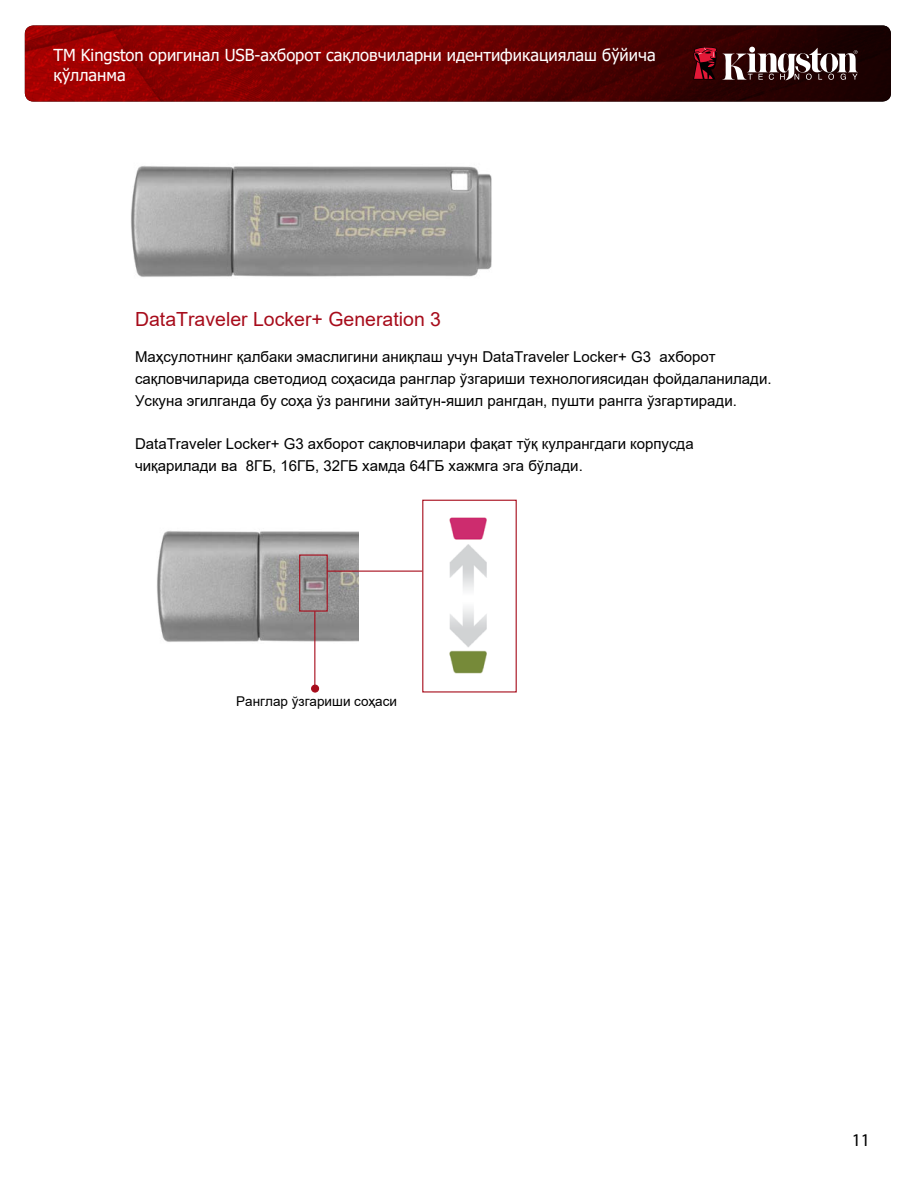
<style>
.page{position:relative;width:918px;height:1188px;background:#fff}
.page>*{position:absolute;margin:0;border:0;box-sizing:border-box;transform-origin:0 0}
.t1{font:19.5px "Arial";color:#a70c1b}
.t2{font:18px "Myriad Pro";color:#000}
.t3{font:16.5px/19.8px "Tahoma";color:#fff}
.t4{font:15px/21.8px "Arial";color:#000}
.t5{font:13.5px "Arial";color:#000}
</style>
<div class="page">
<img style="left:25px;top:26px;width:866px;height:76px">
<svg style="left:693px;top:47px;width:165px;height:33px"></svg>
<img style="left:131px;top:166px;width:361px;height:111px">
<img style="left:157px;top:531px;width:201px;height:128px">
<hr style="left:327px;top:571px;width:95px;height:1px;background:#a70c1b">
<div style="left:299px;top:555px;width:29px;height:57px;border:1px solid #a70c1b"></div>
<div style="left:312px;top:685px;width:7px;height:7px;background:#a70c1b;border-radius:50%"></div>
<div style="left:311px;top:685px;width:8px;height:8px;border:1px solid #a70c1b;border-radius:50%"></div>
<hr style="left:314px;top:611px;width:1px;height:77px;background:#a70c1b">
<img style="left:449px;top:517px;width:38px;height:157px">
<p class="t3" style="left:53px;top:46px;width:604px">TM Kingston оригинал USB-ахборот сақловчиларни идентификациялаш бўйича қўлланма</p>
<h1 class="t1" style="left:135px;top:305px;width:308px">DataTraveler Locker+ Generation 3</h1>
<p class="t4" style="left:135px;top:346px;width:638px">Маҳсулотнинг қалбаки эмаслигини аниқлаш учун DataTraveler Locker+ G3 ахборот сақловчиларида светодиод соҳасида ранглар ўзгариши технологиясидан фойдаланилади.<br>Ускуна эгилганда бу соҳа ўз рангини зайтун-яшил рангдан, пушти рангга ўзгартиради.</p>
<p class="t4" style="left:135px;top:433px;width:560px">DataTraveler Locker+ G3 ахборот сақловчилари фақат тўқ кулрангдаги корпусда чиқарилади ва 8ГБ, 16ГБ, 32ГБ хамда 64ГБ хажмга эга бўлади.</p>
<p class="t5" style="left:236px;top:692px;width:162px">Ранглар ўзгариши соҳаси</p>
<p class="t2" style="left:852px;top:1129px;width:20px">11</p>
</div>
